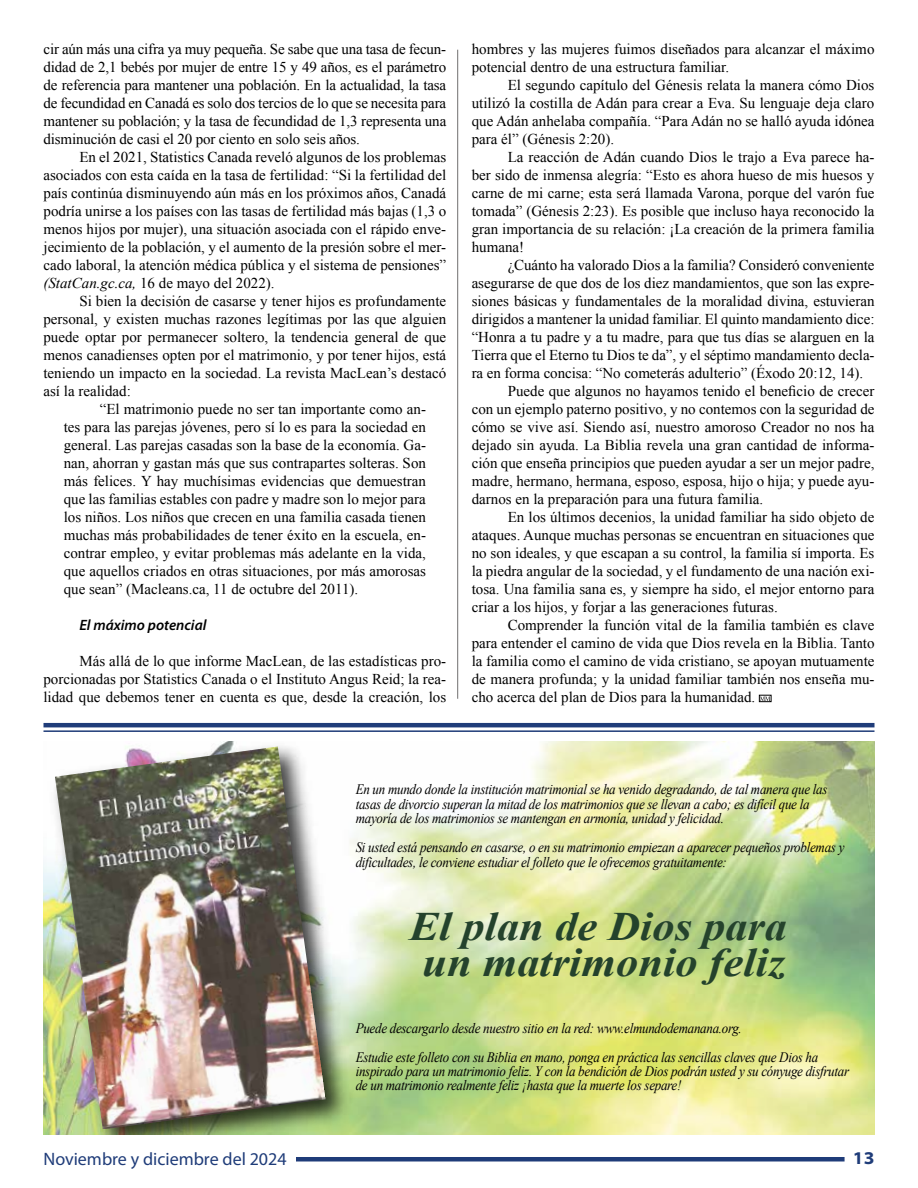
<style>
.page{position:relative;width:918px;height:1188px;background:#fff}
.page>*{position:absolute;margin:0;border:0;box-sizing:border-box;transform-origin:0 0}
.t1{font:italic 700 40.35px/36px "Times New Roman";color:#24422c;text-align:center;scale:1.1 1}
.t2{font:18px "Myriad Pro";color:#1f3c79}
.t3{font:700 semi-expanded 18px "Myriad Pro";color:#1f3c79}
.t4{font:15px/18px "Times New Roman";color:#000;text-align:justify}
.t5{font:italic 600 15px "Myriad Pro";color:#000}
.t6{font:italic 14.4px/14.4px "Times New Roman";letter-spacing:-.02em;color:#000;scale:.9 1}
.s1{font-style:italic}
</style>
<div class="page">
<hr style="left:214px;top:1157px;width:631px;height:4px;background:#1f3c79">
<div style="left:44px;top:1152px;width:252px;height:36px;background:#fff"></div>
<div style="left:759px;top:695px;width:12px;height:7px;border:1px solid #000"></div>
<svg style="left:760px;top:697px;width:10px;height:4px"></svg>
<hr style="left:457px;top:50px;width:1px;height:649px;background:#706f6f">
<img style="left:360px;top:741px;width:514px;height:393px">
<img style="left:44px;top:741px;width:316px;height:393px">
<img style="left:55px;top:747px;width:271px;height:382px">
<hr style="left:44px;top:723px;width:830px;height:4px;background:#1f3c79">
<hr style="left:44px;top:730px;width:830px;height:2px;background:#1f3c79">
<p class="t4" style="left:44px;top:40px;width:404px">cir aún más una cifra ya muy pequeña. Se sabe que una tasa de fecun&shy;didad de 2,1 bebés por mujer de entre 15 y 49 años, es el parámetro de referencia para mantener una población. En la actualidad, la tasa de fecundidad en Canadá es solo dos tercios de lo que se necesita para mantener su población; y la tasa de fecundidad de 1,3 representa una disminución de casi el 20 por ciento en solo seis años.</p>
<p class="t4" style="left:44px;top:148px;width:404px;text-indent:36px">En el 2021, Statistics Canada reveló algunos de los problemas asociados con esta caída en la tasa de fertilidad: “Si la fertilidad del país continúa disminuyendo aún más en los próximos años, Canadá podría unirse a los países con las tasas de fertilidad más bajas (1,3 o menos hijos por mujer), una situación asociada con el rápido enve&shy;jecimiento de la población, y el aumento de la presión sobre el mer&shy;cado laboral, la atención médica pública y el sistema de pensiones” <span class="s1">(StatCan.gc.ca,</span> 16 de mayo del 2022).</p>
<p class="t4" style="left:43px;top:292px;width:404px;text-indent:36px">Si bien la decisión de casarse y tener hijos es profundamente personal, y existen muchas razones legítimas por las que alguien puede optar por permanecer soltero, la tendencia general de que menos canadienses opten por el matrimonio, y por tener hijos, está teniendo un impacto en la sociedad. La revista MacLean’s destacó así la realidad:</p>
<p class="t4" style="left:64px;top:400px;width:364px;text-indent:36px">“El matrimonio puede no ser tan importante como an&shy;tes para las parejas jóvenes, pero sí lo es para la sociedad en general. Las parejas casadas son la base de la economía. Ga&shy;nan, ahorran y gastan más que sus contrapartes solteras. Son más felices. Y hay muchísimas evidencias que demuestran que las familias estables con padre y madre son lo mejor para los niños. Los niños que crecen en una familia casada tienen muchas más probabilidades de tener éxito en la escuela, en&shy;contrar empleo, y evitar problemas más adelante en la vida, que aquellos criados en otras situaciones, por más amorosas que sean” (Macleans.ca, 11 de octubre del 2011).</p>
<p class="t5" style="left:79px;top:615px;width:129px">El máximo potencial</p>
<p class="t4" style="left:43px;top:652px;width:404px;text-indent:36px">Más allá de lo que informe MacLean, de las estadísticas pro&shy;porcionadas por Statistics Canada o el Instituto Angus Reid; la rea&shy;lidad que debemos tener en cuenta es que, desde la creación, los</p>
<p class="t4" style="left:472px;top:40px;width:404px">hombres y las mujeres fuimos diseñados para alcanzar el máximo potencial dentro de una estructura familiar.</p>
<p class="t4" style="left:472px;top:76px;width:404px;text-indent:36px">El segundo capítulo del Génesis relata la manera cómo Dios utilizó la costilla de Adán para crear a Eva. Su lenguaje deja claro que Adán anhelaba compañía. “Para Adán no se halló ayuda idónea para él” (Génesis 2:20).</p>
<p class="t4" style="left:472px;top:148px;width:404px;text-indent:36px">La reacción de Adán cuando Dios le trajo a Eva parece ha&shy;ber sido de inmensa alegría: “Esto es ahora hueso de mis huesos y carne de mi carne; esta será llamada Varona, porque del varón fue tomada” (Génesis 2:23). Es posible que incluso haya reconocido la gran importancia de su relación: ¡La creación de la primera familia humana!</p>
<p class="t4" style="left:508px;top:256px;width:368px">¿Cuánto ha valorado Dios a la familia? Consideró conveniente</p>
<p class="t4" style="left:472px;top:274px;width:404px">asegurarse de que dos de los diez mandamientos, que son las expre-</p>
<p class="t4" style="left:472px;top:292px;width:404px">siones básicas y fundamentales de la moralidad divina, estuvieran</p>
<p class="t4" style="left:472px;top:310px;width:404px">dirigidos a mantener la unidad familiar. El quinto mandamiento dice:</p>
<p class="t4" style="left:472px;top:328px;width:404px">“Honra a tu padre y a tu madre, para que tus días se alarguen en la</p>
<p class="t4" style="left:472px;top:346px;width:404px">Tierra que el Eterno tu Dios te da”, y el séptimo mandamiento decla-</p>
<p class="t4" style="left:472px;top:364px;width:393px">ra en forma concisa: “No cometerás adulterio” (Éxodo 20:12, 14).</p>
<p class="t4" style="left:508px;top:382px;width:368px">Puede que algunos no hayamos tenido el beneficio de crecer</p>
<p class="t4" style="left:472px;top:400px;width:404px">con un ejemplo paterno positivo, y no contemos con la seguridad de</p>
<p class="t4" style="left:472px;top:418px;width:404px">cómo se vive así. Siendo así, nuestro amoroso Creador no nos ha</p>
<p class="t4" style="left:472px;top:436px;width:404px">dejado sin ayuda. La Biblia revela una gran cantidad de informa-</p>
<p class="t4" style="left:472px;top:454px;width:404px">ción que enseña principios que pueden ayudar a ser un mejor padre,</p>
<p class="t4" style="left:472px;top:472px;width:404px">madre, hermano, hermana, esposo, esposa, hijo o hija; y puede ayu-</p>
<p class="t4" style="left:472px;top:490px;width:293px">darnos en la preparación para una futura familia.</p>
<p class="t4" style="left:508px;top:508px;width:368px">En los últimos decenios, la unidad familiar ha sido objeto de</p>
<p class="t4" style="left:472px;top:526px;width:404px">ataques. Aunque muchas personas se encuentran en situaciones que</p>
<p class="t4" style="left:472px;top:544px;width:404px">no son ideales, y que escapan a su control, la familia sí importa. Es</p>
<p class="t4" style="left:472px;top:562px;width:404px">la piedra angular de la sociedad, y el fundamento de una nación exi-</p>
<p class="t4" style="left:472px;top:580px;width:404px">tosa. Una familia sana es, y siempre ha sido, el mejor entorno para</p>
<p class="t4" style="left:472px;top:598px;width:308px">criar a los hijos, y forjar a las generaciones futuras.</p>
<p class="t4" style="left:508px;top:616px;width:368px">Comprender la función vital de la familia también es clave</p>
<p class="t4" style="left:472px;top:634px;width:404px">para entender el camino de vida que Dios revela en la Biblia. Tanto</p>
<p class="t4" style="left:472px;top:652px;width:404px">la familia como el camino de vida cristiano, se apoyan mutuamente</p>
<p class="t4" style="left:472px;top:670px;width:404px">de manera profunda; y la unidad familiar también nos enseña mu-</p>
<p class="t4" style="left:472px;top:688px;width:285px">cho acerca del plan de Dios para la humanidad.</p>
<p class="t6" style="left:356px;top:782px;width:526px">En un mundo donde la institución matrimonial se ha venido degradando, de tal manera que las tasas de divorcio superan la mitad de los matrimonios que se llevan a cabo; es difícil que la mayoría de los matrimonios se mantengan en armonía, unidad y felicidad.</p>
<p class="t6" style="left:356px;top:840px;width:544px">Si usted está pensando en casarse, o en su matrimonio empiezan a aparecer pequeños problemas y dificultades, le conviene estudiar el folleto que le ofrecemos gratuitamente:</p>
<h1 class="t1" style="left:409px;top:907px;width:345px">El plan de Dios para un matrimonio feliz</h1>
<p class="t6" style="left:356px;top:1013px;width:516px;line-height:28.8px">Puede descargarlo desde nuestro sitio en la red: www.elmundodemanana.org.<br>Estudie este folleto con su Biblia en mano, ponga en práctica las sencillas claves que Dios ha</p>
<p class="t6" style="left:356px;top:1064px;width:550px">inspirado para un matrimonio feliz. Y con la bendición de Dios podrán usted y su cónyuge disfrutar de un matrimonio realmente feliz ¡hasta que la muerte los separe!</p>
<p class="t2" style="left:44px;top:1148px;width:245px">Noviembre y diciembre del 2024</p>
<p class="t3" style="left:853px;top:1146px;width:23px">13</p>
</div>
